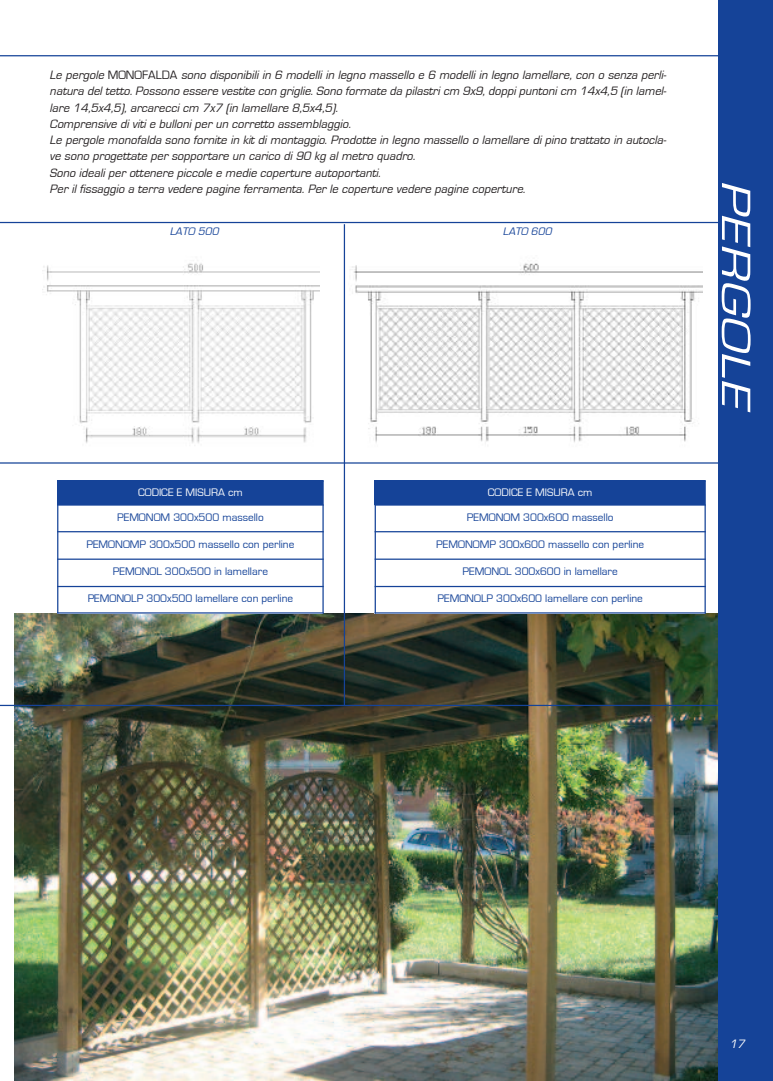
<style>
.page{position:relative;width:773px;height:1081px;background:#fff}
.page>*{position:absolute;margin:0;border:0;box-sizing:border-box;transform-origin:0 0}
.t1{font:italic 42.5px "Eurostile";color:#fff;scale:1.3 1}
.t2{font:italic 12.5px/16.2px "Eurostile";color:#231f20}
.t3{font:italic 12.5px "Eurostile";color:#fff}
.t4{font:11.25px "Eurostile";color:#154398}
.t5{font:11.25px "Eurostile";color:#fff}
.t6{font:italic 11.25px "Eurostile";color:#154398}
.s1{font-style:normal}
</style>
<div class="page">
<img style="left:14px;top:613px;width:704px;height:468px">
<img style="left:43px;top:263px;width:276px;height:180px">
<img style="left:350px;top:263px;width:352px;height:180px">
<hr style="left:344px;top:224px;width:1px;height:482px;background:#154398">
<div style="left:374px;top:480px;width:331px;height:25px;background:#154398"></div>
<hr style="left:374px;top:480px;width:2px;height:133px;background:#154398">
<hr style="left:704px;top:480px;width:1px;height:133px;background:#154398">
<hr style="left:374px;top:504px;width:331px;height:2px;background:#154398">
<hr style="left:374px;top:531px;width:331px;height:1px;background:#154398">
<hr style="left:374px;top:558px;width:331px;height:2px;background:#154398">
<hr style="left:374px;top:586px;width:331px;height:1px;background:#154398">
<hr style="left:374px;top:612px;width:331px;height:1px;background:#154398">
<hr style="left:0;top:55px;width:730px;height:1px;background:#154398">
<div style="left:57px;top:480px;width:266px;height:25px;background:#154398"></div>
<hr style="left:57px;top:480px;width:1px;height:133px;background:#154398">
<hr style="left:322px;top:480px;width:1px;height:133px;background:#154398">
<hr style="left:57px;top:504px;width:266px;height:2px;background:#154398">
<hr style="left:57px;top:531px;width:266px;height:1px;background:#154398">
<hr style="left:57px;top:558px;width:266px;height:2px;background:#154398">
<hr style="left:57px;top:586px;width:266px;height:1px;background:#154398">
<hr style="left:57px;top:612px;width:266px;height:1px;background:#154398">
<hr style="left:0;top:222px;width:772px;height:1px;background:#154398">
<hr style="left:0;top:462px;width:772px;height:2px;background:#154398">
<hr style="left:0;top:705px;width:772px;height:1px;background:#154398">
<div style="left:718px;top:0;width:54px;height:1081px;background:#154398"></div>
<p class="t2" style="left:50px;top:67px;width:620px">Le pergole <span class="s1">M O N O FA L D A</span> sono disponibili in 6 modelli in legno massello e 6 modelli in legno lamellare, con o senza perli&shy;natura del tetto. Possono essere vestite con griglie. Sono formate da pilastri cm 9x9, doppi puntoni cm 14x4,5 (in lamel&shy;lare 14,5x4,5), arcarecci cm 7x7 (in lamellare 8,5x4,5).<br>Comprensive di viti e bulloni per un corretto assemblaggio.<br>Le pergole monofalda sono fornite in kit di montaggio. Prodotte in legno massello o lamellare di pino trattato in autocla&shy;ve sono progettate per sopportare un carico di 90 kg al metro quadro.<br>Sono ideali per ottenere piccole e medie coperture autoportanti.<br>Per il fissaggio a terra vedere pagine ferramenta. Per le coperture vedere pagine coperture.</p>
<p class="t6" style="left:170px;top:226px;width:52px">LATO500</p>
<p class="t6" style="left:503px;top:226px;width:52px">LATO600</p>
<p class="t5" style="left:138px;top:486px;width:106px">CODICE E MISURA cm</p>
<p class="t4" style="left:117px;top:512px;width:148px">PEMONOM 300x500 massello</p>
<p class="t4" style="left:86px;top:539px;width:209px">PEMONOMP 300x500 massello con perline</p>
<p class="t4" style="left:113px;top:566px;width:157px">PEMONOL 300x500 in lamellare</p>
<p class="t4" style="left:88px;top:593px;width:207px">PEMONOLP 300x500 lamellare con perline</p>
<p class="t5" style="left:488px;top:486px;width:106px">CODICE E MISURA cm</p>
<p class="t4" style="left:467px;top:512px;width:148px">PEMONOM 300x600 massello</p>
<p class="t4" style="left:436px;top:539px;width:209px">PEMONOMP 300x600 massello con perline</p>
<p class="t4" style="left:462px;top:566px;width:157px">PEMONOL 300x600 in lamellare</p>
<p class="t4" style="left:437px;top:593px;width:207px">PEMONOLP 300x600 lamellare con perline</p>
<h1 class="t1" style="left:755px;top:179px;width:184px;rotate:90deg">PERGOLE</h1>
<p class="t3" style="left:729px;top:1037px;width:19px">17</p>
</div>
